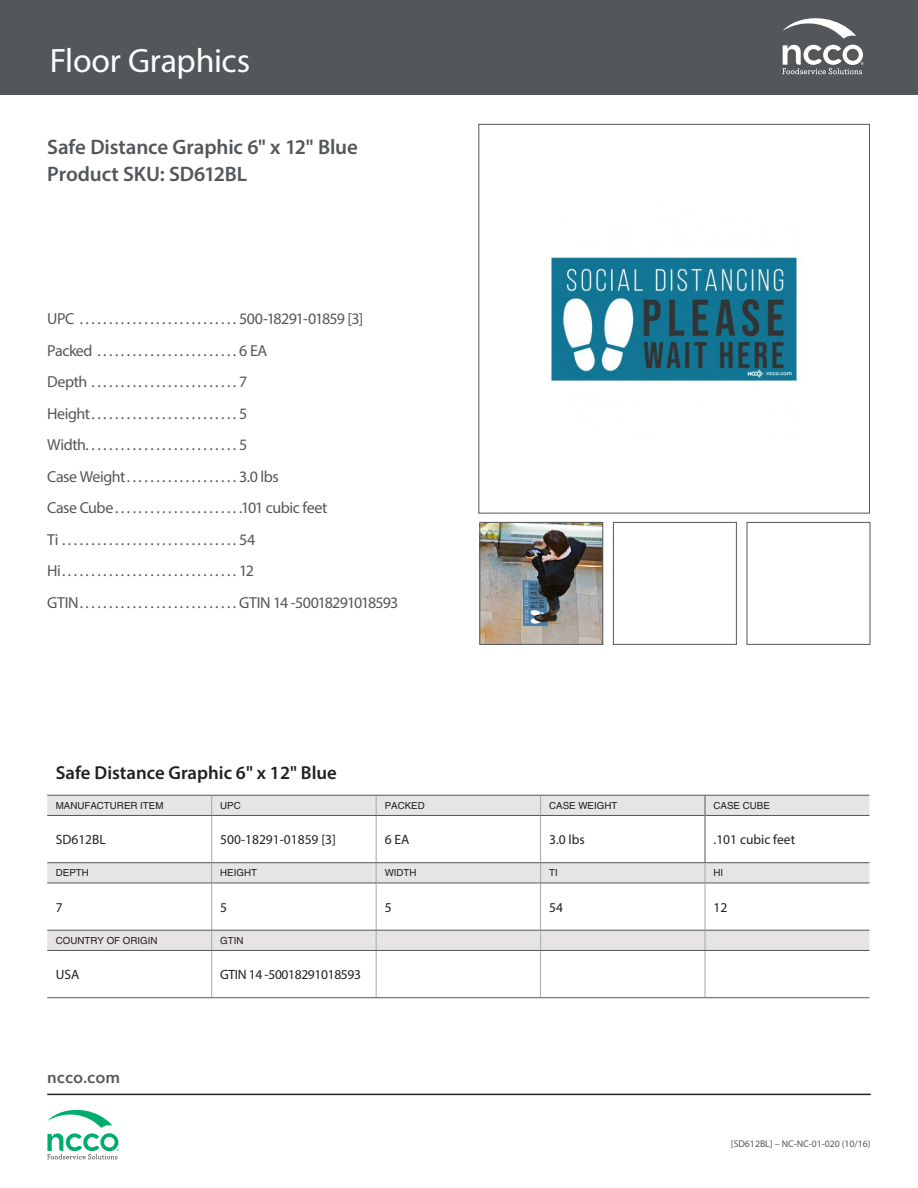
<style>
.page{position:relative;width:918px;height:1188px;background:#fff}
.page>*{position:absolute;margin:0;border:0;box-sizing:border-box;transform-origin:0 0}
.t1{font:33.9px "Myriad Pro";letter-spacing:-.01em;color:#fff}
.t2{font:600 21px "Myriad Pro";letter-spacing:-.005em;color:#54575a}
.t3{font:600 18.75px "Myriad Pro";color:#231f20}
.t4{font:600 16.5px "Avenir Next";color:#54575a}
.t5{font:15.9px "Myriad Pro";letter-spacing:-.03em;color:#54575a}
.t6{font:13.5px "Myriad Pro";color:#231f20}
.t7{font:13.5px "Myriad Pro";letter-spacing:-.025em;color:#231f20}
.t8{font:9.75px "Helvetica LT Std";color:#231f20}
.t9{font:9.75px "Myriad Pro";color:#54575a}
</style>
<div class="page">
<div style="left:0;top:0;width:918px;height:94px;background:#54575a"></div>
<hr style="left:47px;top:1094px;width:824px;height:1px;background:#231f20">
<svg style="left:47px;top:796px;width:822px;height:154px"></svg>
<hr style="left:47px;top:795px;width:165px;height:1px;background:#54575a">
<svg style="left:211px;top:796px;width:1px;height:19px"></svg>
<hr style="left:212px;top:795px;width:164px;height:1px;background:#54575a">
<svg style="left:376px;top:796px;width:1px;height:19px"></svg>
<svg style="left:540px;top:796px;width:1px;height:19px"></svg>
<hr style="left:376px;top:795px;width:165px;height:1px;background:#54575a">
<hr style="left:541px;top:795px;width:164px;height:1px;background:#54575a">
<hr style="left:705px;top:795px;width:164px;height:1px;background:#54575a">
<hr style="left:47px;top:815px;width:165px;height:1px;background:#54575a">
<hr style="left:211px;top:816px;width:1px;height:46px;background:#a7a7a8">
<hr style="left:212px;top:815px;width:164px;height:1px;background:#54575a">
<hr style="left:376px;top:816px;width:1px;height:46px;background:#a7a7a8">
<hr style="left:540px;top:816px;width:1px;height:46px;background:#a7a7a8">
<hr style="left:376px;top:815px;width:165px;height:1px;background:#54575a">
<hr style="left:541px;top:815px;width:164px;height:1px;background:#54575a">
<hr style="left:705px;top:815px;width:164px;height:1px;background:#54575a">
<svg style="left:211px;top:863px;width:1px;height:19px"></svg>
<svg style="left:376px;top:863px;width:1px;height:19px"></svg>
<svg style="left:540px;top:863px;width:1px;height:19px"></svg>
<hr style="left:211px;top:883px;width:1px;height:47px;background:#a7a7a8">
<hr style="left:376px;top:883px;width:1px;height:47px;background:#a7a7a8">
<hr style="left:540px;top:883px;width:1px;height:47px;background:#a7a7a8">
<hr style="left:212px;top:882px;width:164px;height:1px;background:#54575a">
<hr style="left:376px;top:882px;width:165px;height:1px;background:#54575a">
<hr style="left:541px;top:882px;width:164px;height:1px;background:#54575a">
<hr style="left:212px;top:862px;width:164px;height:1px;background:#54575a">
<hr style="left:376px;top:862px;width:165px;height:1px;background:#54575a">
<hr style="left:541px;top:862px;width:164px;height:1px;background:#54575a">
<svg style="left:211px;top:931px;width:1px;height:19px"></svg>
<svg style="left:376px;top:931px;width:1px;height:19px"></svg>
<hr style="left:212px;top:930px;width:164px;height:1px;background:#54575a">
<hr style="left:376px;top:930px;width:165px;height:1px;background:#54575a">
<hr style="left:541px;top:930px;width:164px;height:1px;background:#54575a">
<svg style="left:540px;top:931px;width:1px;height:19px"></svg>
<svg style="left:705px;top:931px;width:1px;height:19px"></svg>
<hr style="left:47px;top:950px;width:165px;height:1px;background:#54575a">
<hr style="left:211px;top:951px;width:1px;height:46px;background:#a7a7a8">
<hr style="left:212px;top:950px;width:164px;height:1px;background:#54575a">
<hr style="left:376px;top:951px;width:1px;height:46px;background:#a7a7a8">
<hr style="left:376px;top:950px;width:165px;height:1px;background:#54575a">
<hr style="left:540px;top:951px;width:1px;height:46px;background:#a7a7a8">
<hr style="left:541px;top:950px;width:164px;height:1px;background:#54575a">
<hr style="left:705px;top:951px;width:1px;height:46px;background:#a7a7a8">
<hr style="left:705px;top:950px;width:164px;height:1px;background:#54575a">
<hr style="left:47px;top:997px;width:165px;height:1px;background:#54575a">
<hr style="left:212px;top:997px;width:164px;height:1px;background:#54575a">
<hr style="left:376px;top:997px;width:165px;height:1px;background:#54575a">
<hr style="left:541px;top:997px;width:164px;height:1px;background:#54575a">
<hr style="left:705px;top:997px;width:164px;height:1px;background:#54575a">
<hr style="left:47px;top:862px;width:165px;height:1px;background:#54575a">
<hr style="left:47px;top:882px;width:165px;height:1px;background:#54575a">
<hr style="left:47px;top:930px;width:165px;height:1px;background:#54575a">
<svg style="left:705px;top:796px;width:1px;height:19px"></svg>
<hr style="left:705px;top:815px;width:1px;height:47px;background:#54575a">
<hr style="left:705px;top:862px;width:164px;height:1px;background:#54575a">
<hr style="left:705px;top:882px;width:164px;height:1px;background:#54575a">
<hr style="left:705px;top:930px;width:164px;height:1px;background:#54575a">
<svg style="left:705px;top:863px;width:1px;height:19px"></svg>
<hr style="left:705px;top:883px;width:1px;height:47px;background:#a7a7a8">
<div style="left:613px;top:522px;width:124px;height:123px;border:1px solid #54575a"></div>
<div style="left:747px;top:522px;width:123px;height:123px;border:1px solid #54575a"></div>
<svg style="left:782px;top:45px;width:82px;height:29px"></svg>
<svg style="left:783px;top:18px;width:73px;height:21px"></svg>
<svg style="left:47px;top:1109px;width:72px;height:50px"></svg>
<img style="left:550px;top:256px;width:248px;height:127px">
<div style="left:478px;top:124px;width:392px;height:390px;border:1px solid #54575a"></div>
<img style="left:481px;top:524px;width:120px;height:119px">
<div style="left:479px;top:522px;width:124px;height:123px;border:1px solid #54575a"></div>
<p class="t1" style="left:50px;top:40px;width:202px">Floor Graphics</p>
<p class="t2" style="left:47px;top:133px;width:312px">Safe Distance Graphic 6" x 12" Blue</p>
<p class="t2" style="left:47px;top:160px;width:201px">Product SKU: SD612BL</p>
<p class="t5" style="left:47px;top:309px;width:318px">UPC . . . . . . . . . . . . . . . . . . . . . . . . . . . 500-18291-01859 [3]</p>
<p class="t5" style="left:47px;top:340px;width:222px">Packed . . . . . . . . . . . . . . . . . . . . . . . . 6 EA</p>
<p class="t5" style="left:47px;top:372px;width:202px">Depth . . . . . . . . . . . . . . . . . . . . . . . . . 7</p>
<p class="t5" style="left:47px;top:403px;width:202px">Height . . . . . . . . . . . . . . . . . . . . . . . . . 5</p>
<p class="t5" style="left:47px;top:435px;width:202px">Width . . . . . . . . . . . . . . . . . . . . . . . . . . 5</p>
<p class="t5" style="left:47px;top:466px;width:233px">Case Weight . . . . . . . . . . . . . . . . . . . 3.0 lbs</p>
<p class="t5" style="left:47px;top:498px;width:282px">Case Cube . . . . . . . . . . . . . . . . . . . . . .101 cubic feet</p>
<p class="t5" style="left:47px;top:529px;width:209px">Ti . . . . . . . . . . . . . . . . . . . . . . . . . . . . . . 54</p>
<p class="t5" style="left:47px;top:561px;width:208px">Hi . . . . . . . . . . . . . . . . . . . . . . . . . . . . . . 12</p>
<p class="t5" style="left:47px;top:592px;width:353px">GTIN . . . . . . . . . . . . . . . . . . . . . . . . . . . GTIN 14 -50018291018593</p>
<p class="t3" style="left:56px;top:761px;width:283px">Safe Distance Graphic 6" x 12" Blue</p>
<p class="t8" style="left:56px;top:800px;width:109px">MANUFACTURER ITEM</p>
<p class="t8" style="left:220px;top:800px;width:22px">UPC</p>
<p class="t8" style="left:385px;top:800px;width:42px">PACKED</p>
<p class="t8" style="left:549px;top:800px;width:70px">CASE WEIGHT</p>
<p class="t8" style="left:714px;top:800px;width:58px">CASE CUBE</p>
<p class="t6" style="left:56px;top:831px;width:52px">SD612BL</p>
<p class="t6" style="left:220px;top:831px;width:117px">500-18291-01859 [3]</p>
<p class="t6" style="left:385px;top:831px;width:26px">6 EA</p>
<p class="t6" style="left:549px;top:831px;width:37px">3.0 lbs</p>
<p class="t6" style="left:714px;top:831px;width:83px">.101 cubic feet</p>
<p class="t8" style="left:56px;top:867px;width:35px">DEPTH</p>
<p class="t8" style="left:220px;top:867px;width:38px">HEIGHT</p>
<p class="t8" style="left:385px;top:867px;width:33px">WIDTH</p>
<p class="t8" style="left:549px;top:867px;width:10px">TI</p>
<p class="t8" style="left:714px;top:867px;width:11px">HI</p>
<p class="t6" style="left:56px;top:899px;width:8px">7</p>
<p class="t6" style="left:220px;top:899px;width:8px">5</p>
<p class="t6" style="left:385px;top:899px;width:8px">5</p>
<p class="t6" style="left:549px;top:899px;width:15px">54</p>
<p class="t6" style="left:714px;top:899px;width:15px">12</p>
<p class="t8" style="left:56px;top:935px;width:103px">COUNTRY OF ORIGIN</p>
<p class="t8" style="left:220px;top:935px;width:25px">GTIN</p>
<p class="t6" style="left:56px;top:966px;width:25px">USA</p>
<p class="t7" style="left:220px;top:966px;width:142px">GTIN 14 -50018291018593</p>
<p class="t4" style="left:47px;top:1063px;width:74px">ncco.com</p>
<p class="t9" style="left:731px;top:1138px;width:141px">[SD612BL] – NC-NC-01-020 (10/16)</p>
</div>
